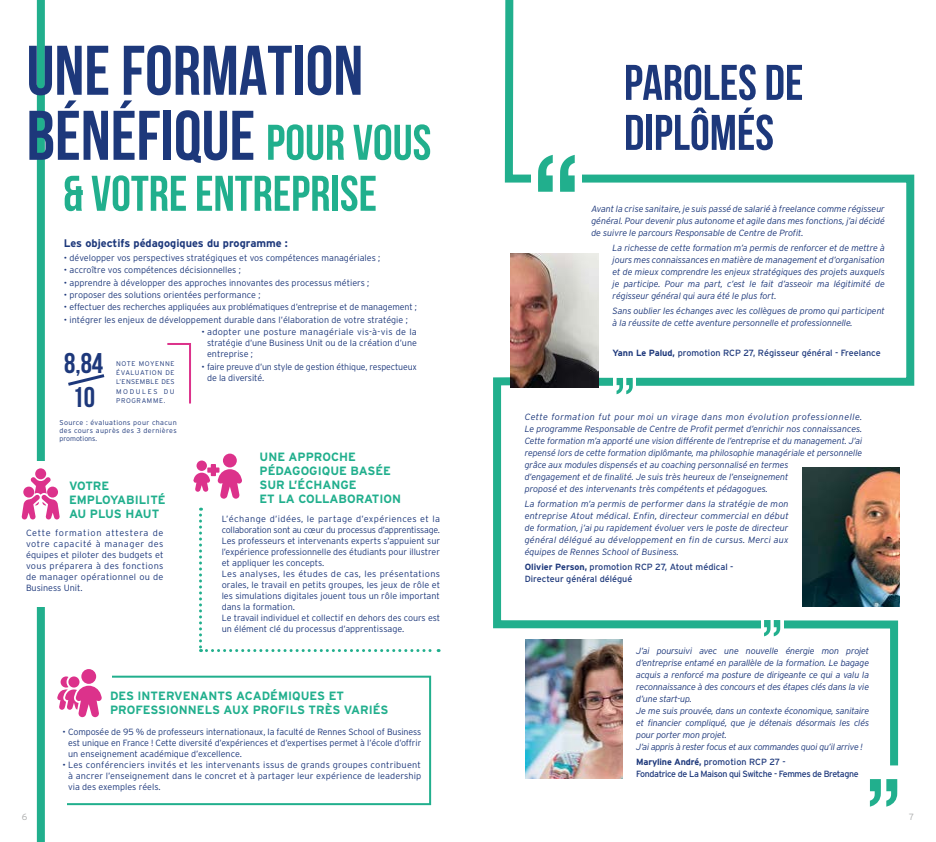
<style>
.page{position:relative;width:936px;height:842px;background:#fff}
.page>*{position:absolute;margin:0;border:0;box-sizing:border-box;transform-origin:0 0}
.t1{font:700 70px/65px "Bebas Neue";color:#1d387b}
.t2{font:700 50px/50px "Bebas Neue";color:#1d387b}
.t3{font:700 50px "Bebas Neue";color:#21af8d}
.t4{font:700 28.5px/34.1px "Bebas Neue";color:#1d387b}
.t5{font:700 12px/14px "Interstate";color:#21af8d}
.t6{font:700 11px "Interstate";color:#1d387b}
.t7{font:italic 300 9px/12px "Interstate";letter-spacing:-.015em;color:#1d387b;text-align:justify}
.t8{font:300 9px/11px "Interstate";color:#1d387b;text-align:justify}
.t9{font:9px/12px "Interstate";letter-spacing:-.005em;color:#1d387b}
.t10{font:9px/12px "Interstate";letter-spacing:-.04em;color:#1d387b}
.t11{font:300 9px "Interstate";color:#abacac}
.t12{font:300 7px/8px "Interstate";letter-spacing:.045em;color:#1d387b;text-align:justify}
.t13{font:300 6.8px/9.3px "Interstate";letter-spacing:.085em;color:#1d387b;text-align:justify}
.s1{font-size:50px;color:#21af8d}
.s2{font-weight:700}
</style>
<div class="page">
<div style="left:37px;top:0;width:8px;height:842px;background:#21af8d"></div>
<div style="left:48px;top:676px;width:383px;height:129px;border:2px solid #21af8d"></div>
<div style="left:46px;top:662px;width:21px;height:158px;background:#fff"></div>
<div style="left:26px;top:461px;width:31px;height:146px;background:#fff"></div>
<svg style="left:493px;top:377px;width:407px;height:396px"></svg>
<svg style="left:501px;top:0;width:414px;height:390px"></svg>
<img style="left:510px;top:254px;width:88px;height:133px">
<div style="left:613px;top:376px;width:22px;height:21px;background:linear-gradient(to right,#fdfefe,#fff)"></div>
<svg style="left:616px;top:378px;width:16px;height:16px"></svg>
<div style="left:531px;top:150px;width:50px;height:47px;background:#fff"></div>
<svg style="left:538px;top:155px;width:14px;height:37px"></svg>
<svg style="left:560px;top:155px;width:14px;height:37px"></svg>
<img style="left:802px;top:468px;width:97px;height:139px">
<img style="left:525px;top:639px;width:97px;height:139px">
<div style="left:862px;top:771px;width:40px;height:40px;background:#fff"></div>
<svg style="left:886px;top:779px;width:11px;height:28px"></svg>
<svg style="left:869px;top:779px;width:11px;height:28px"></svg>
<div style="left:761px;top:619px;width:22px;height:20px;background:#fff"></div>
<svg style="left:764px;top:620px;width:16px;height:16px"></svg>
<div style="left:35px;top:468px;width:11px;height:11px;background:#dc328b;border-radius:50%"></div>
<svg style="left:22px;top:477px;width:38px;height:42px"></svg>
<svg style="left:199px;top:508px;width:240px;height:144px"></svg>
<svg style="left:196px;top:460px;width:11px;height:11px"></svg>
<div style="left:223px;top:454px;width:14px;height:13px;background:#dc328b;border-radius:50%"></div>
<svg style="left:193px;top:464px;width:49px;height:35px"></svg>
<div style="left:51px;top:665px;width:60px;height:22px;background:#fff"></div>
<div style="left:81px;top:669px;width:15px;height:15px;background:#dc328b;border-radius:50%"></div>
<svg style="left:57px;top:676px;width:45px;height:41px"></svg>
<svg style="left:68px;top:374px;width:37px;height:12px"></svg>
<svg style="left:167px;top:343px;width:24px;height:61px"></svg>
<h1 class="t1" style="left:27px;top:37px;width:406px">UNE FORMATION<br>BÉNÉFIQUE <span class="s1">POUR VOUS</span></h1>
<h2 class="t3" style="left:63px;top:166px;width:316px">&amp; VOTRE ENTREPRISE</h2>
<p class="t6" style="left:64px;top:237px;width:226px">Les objectifs pédagogiques du programme :</p>
<p class="t8" style="left:64px;top:252px;width:318px">• développer vos perspectives stratégiques et vos compétences managériales ;</p>
<p class="t8" style="left:64px;top:264px;width:179px">• accroître vos compétences décisionnelles ;</p>
<p class="t8" style="left:64px;top:277px;width:307px">• apprendre à développer des approches innovantes des processus métiers ;</p>
<p class="t8" style="left:64px;top:289px;width:198px">• proposer des solutions orientées performance ;</p>
<p class="t8" style="left:64px;top:302px;width:354px">• effectuer des recherches appliquées aux problématiques d’entreprise et de management ;</p>
<p class="t8" style="left:64px;top:314px;width:345px">• intégrer les enjeux de développement durable dans l’élaboration de votre stratégie ;</p>
<p class="t8" style="left:207px;top:327px;width:211px;text-indent:-6px">• adopter une posture managériale vis-à-vis de la stratégie d’une Business Unit ou de la création d’une entreprise ;</p>
<p class="t8" style="left:207px;top:361px;width:211px;text-indent:-6px">• faire preuve d’un style de gestion éthique, respectueux de la diversité.</p>
<h3 class="t4" style="left:64px;top:346px;width:41px">8,84<br>10</h3>
<p class="t13" style="left:116px;top:359px;width:60px">NOTE MOYENNE ÉVALUATION DE L’ENSEMBLE DES MODULES DU PROGRAMME.</p>
<p class="t12" style="left:60px;top:419px;width:119px">Source : évaluations pour chacun des cours auprès des 3 dernières promotions.</p>
<h3 class="t5" style="left:69px;top:478px;width:98px">VOTRE<br>EMPLOYABILITÉ<br>AU PLUS HAUT</h3>
<p class="t8" style="left:26px;top:527px;width:139px">Cette formation attestera de votre capacité à manager des équipes et piloter des budgets et vous préparera à des fonctions de manager opérationnel ou de Business Unit.</p>
<h3 class="t5" style="left:259px;top:450px;width:143px">UNE APPROCHE<br>PÉDAGOGIQUE BASÉE<br>SUR L’ÉCHANGE<br>ET LA COLLABORATION</h3>
<p class="t8" style="left:222px;top:513px;width:220px;text-align:left">L’échange d’idées, le partage d’expériences et la collaboration sont au cœur du processus d’apprentissage.<br>Les professeurs et intervenants experts s’appuient sur l’expérience professionnelle des étudiants pour illustrer et appliquer les concepts.<br>Les analyses, les études de cas, les présentations orales, le travail en petits groupes, les jeux de rôle et les simulations digitales jouent tous un rôle important dans la formation.<br>Le travail individuel et collectif en dehors des cours est un élément clé du processus d’apprentissage.</p>
<p class="t11" style="left:22px;top:812px;width:7px">6</p>
<h3 class="t5" style="left:110px;top:689px;width:280px">DES INTERVENANTS ACADÉMIQUES ET<br>PROFESSIONNELS AUX PROFILS TRÈS VARIÉS</h3>
<p class="t8" style="left:68px;top:726px;width:354px;text-indent:-6px">• Composée de 95 % de professeurs internationaux, la faculté de Rennes School of Business est unique en France ! Cette diversité d’expériences et d’expertises permet à l’école d’offrir un enseignement académique d’excellence.</p>
<p class="t8" style="left:68px;top:759px;width:355px;text-indent:-6px">• Les conférenciers invités et les intervenants issus de grands groupes contribuent à ancrer l’enseignement dans le concret et à partager leur expérience de leadership via des exemples réels.</p>
<h2 class="t2" style="left:624px;top:57px;width:181px">PAROLES DE<br>DIPLÔMÉS</h2>
<p class="t7" style="left:591px;top:203px;width:295px">Avant la crise sanitaire, je suis passé de salarié à freelance comme régisseur général. Pour devenir plus autonome et agile dans mes fonctions, j’ai décidé de suivre le parcours Responsable de Centre de Profit.</p>
<p class="t7" style="left:612px;top:242px;width:274px">La richesse de cette formation m’a permis de renforcer et de mettre à jours mes connaissances en matière de management et d’organisation et de mieux comprendre les enjeux stratégiques des projets auxquels je participe. Pour ma part, c’est le fait d’asseoir ma légitimité de régisseur général qui aura été le plus fort.</p>
<p class="t7" style="left:612px;top:305px;width:274px">Sans oublier les échanges avec les collègues de promo qui participent à la réussite de cette aventure personnelle et professionnelle.</p>
<p class="t9" style="left:612px;top:346px;width:270px"><span class="s2">Yann Le Palud,</span> promotion RCP 27, Régisseur général - Freelance</p>
<p class="t7" style="left:524px;top:411px;width:339px;text-align:left">Cette formation fut pour moi un virage dans mon évolution professionnelle.<br>Le programme Responsable de Centre de Profit permet d’enrichir nos connaissances.<br>Cette formation m’a apporté une vision différente de l’entreprise et du management. J’ai repensé lors de cette formation diplômante, ma philosophie managériale et personnelle grâce aux modules dispensés et au coaching personnalisé en termes<br>d’engagement et de finalité. Je suis très heureux de l’enseignement<br>proposé et des intervenants très compétents et pédagogues.</p>
<p class="t7" style="left:524px;top:498px;width:265px">La formation m’a permis de performer dans la stratégie de mon entreprise Atout médical. Enfin, directeur commercial en début de formation, j’ai pu rapidement évoluer vers le poste de directeur général délégué au développement en fin de cursus. Merci aux équipes de Rennes School of Business.</p>
<p class="t9" style="left:524px;top:560px;width:210px"><span class="s2">Olivier Person,</span> promotion RCP 27, Atout médical -<br>Directeur général délégué</p>
<p class="t7" style="left:636px;top:645px;width:234px;text-align:left">J’ai poursuivi avec une nouvelle énergie mon projet d’entreprise entamé en parallèle de la formation. Le bagage acquis a renforcé ma posture de dirigeante ce qui a valu la reconnaissance à des concours et des étapes clés dans la vie d’une start-up.<br>Je me suis prouvée, dans un contexte économique, sanitaire et financier compliqué, que je détenais désormais les clés pour porter mon projet.<br>J’ai appris à rester focus et aux commandes quoi qu’il arrive !</p>
<p class="t10" style="left:636px;top:756px;width:224px"><span class="s2">Maryline André,</span> promotion RCP 27 -<br>Fondatrice de La Maison qui Switche - Femmes de Bretagne</p>
<p class="t11" style="left:909px;top:812px;width:7px">7</p>
</div>
